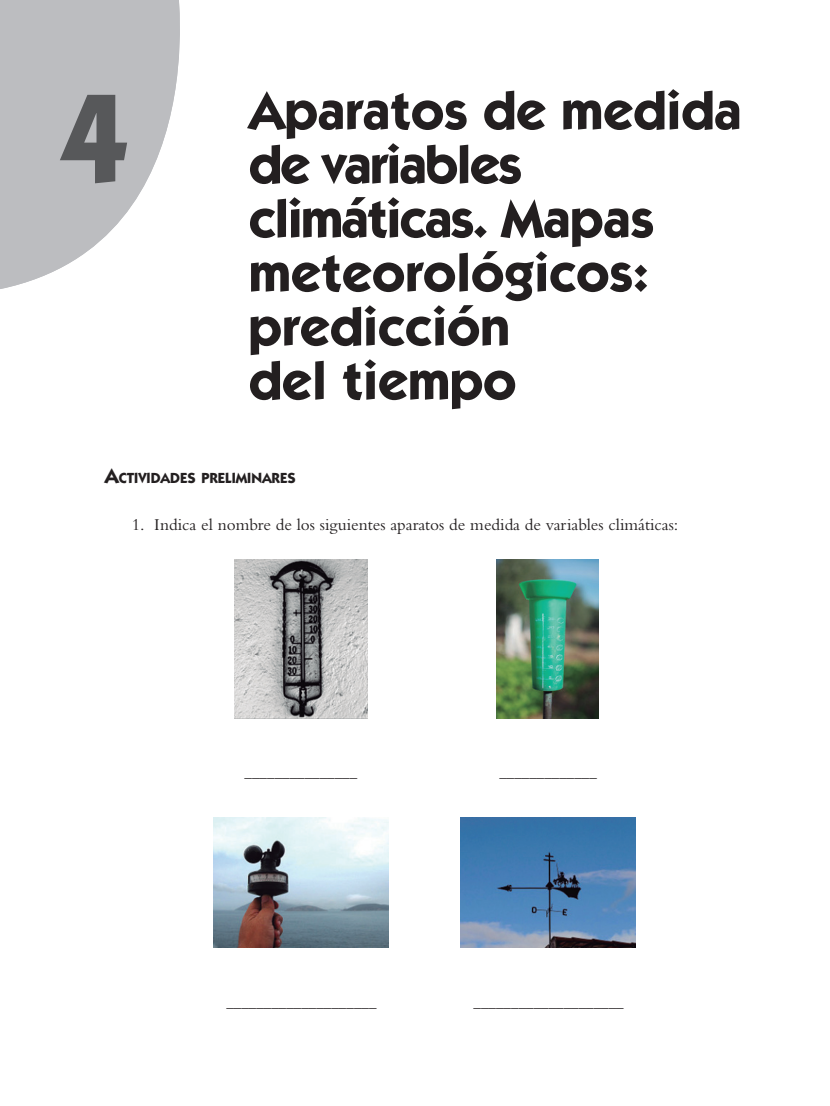
<style>
.page{position:relative;width:830px;height:1106px;background:#fff}
.page>*{position:absolute;margin:0;border:0;box-sizing:border-box;transform-origin:0 0}
.t1{font:700 126px "ITC Kabel Std";color:#57585a}
.t2{font:700 54px/54px "ITC Kabel Std";color:#231f20}
.t3{font:17.25px "Bembo Std";color:#231f20}
.t4{font:15px "Optima LT Std";color:#231f20}
.t5{font:700 14.7px "ITC Kabel Std";color:#231f20}
.s1{font-size:21px}
</style>
<div class="page">
<svg style="left:0;top:0;width:180px;height:289px;fill:#bcbdc0"></svg>
<img style="left:235px;top:559px;width:132px;height:159px">
<img style="left:496px;top:559px;width:102px;height:159px">
<img style="left:213px;top:817px;width:175px;height:130px">
<img style="left:460px;top:817px;width:175px;height:130px">
<h1 class="t1" style="left:60px;top:62px;width:72px">14</h1>
<p class="t2" style="left:249px;top:83px;width:494px">Aparatos de medida de variables climáticas. Mapas meteorológicos: predicción<br>del tiempo</p>
<p class="t5" style="left:105px;top:469px;width:192px"><span class="s1">A</span>CTIVIDADES PRELIMINARES</p>
<p class="t3" style="left:132px;top:514px;width:548px">1. Indica el nombre de los siguientes aparatos de medida de variables climáticas:</p>
<p class="t4" style="left:244px;top:763px;width:114px">_______________</p>
<p class="t4" style="left:499px;top:763px;width:99px">_____________</p>
<p class="t4" style="left:226px;top:993px;width:151px">____________________</p>
<p class="t4" style="left:473px;top:993px;width:151px">____________________</p>
</div>
